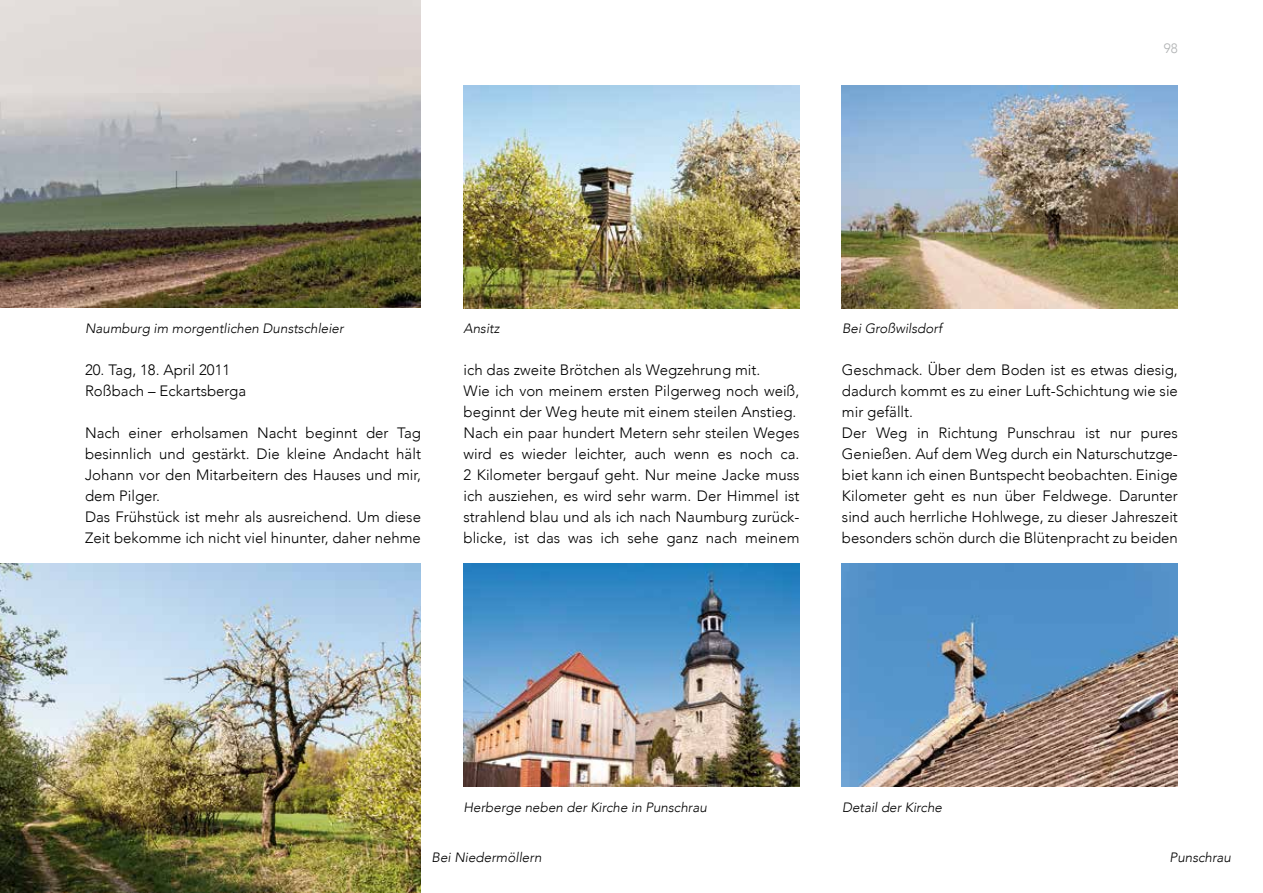
<style>
.page{position:relative;width:1263px;height:893px;background:#fff}
.page>*{position:absolute;margin:0;border:0;box-sizing:border-box;transform-origin:0 0}
.t1{font:300 15px/21px "Avenir";color:#000}
.t2{font:italic 300 13.5px "Avenir";color:#000}
.t3{font:300 13.5px "Avenir";color:#b1b3b4}
</style>
<div class="page">
<img style="left:0;top:0;width:421px;height:308px">
<img style="left:0;top:564px;width:421px;height:329px">
<img style="left:463px;top:85px;width:336px;height:223px">
<img style="left:463px;top:564px;width:336px;height:223px">
<img style="left:842px;top:85px;width:336px;height:223px">
<img style="left:842px;top:564px;width:336px;height:223px">
<p class="t3" style="left:1164px;top:40px;width:16px">98</p>
<p class="t2" style="left:85px;top:321px;width:260px">Naumburg im morgentlichen Dunstschleier</p>
<p class="t1" style="left:85px;top:359px;width:163px">20. Tag, 18. April 2011<br>Roßbach – Eckartsberga</p>
<p class="t1" style="left:85px;top:422px;width:337px">Nach einer erholsamen Nacht beginnt der Tag besinnlich und gestärkt. Die kleine Andacht hält Johann vor den Mitarbeitern des Hauses und mir, dem Pilger.<br>Das Frühstück ist mehr als ausreichend. Um diese Zeit bekomme ich nicht viel hinunter, daher nehme</p>
<p class="t2" style="left:463px;top:321px;width:37px">Ansitz</p>
<p class="t2" style="left:842px;top:321px;width:102px">Bei Großwilsdorf</p>
<p class="t1" style="left:463px;top:359px;width:337px">ich das zweite Brötchen als Wegzehrung mit.<br>Wie ich von meinem ersten Pilgerweg noch weiß, beginnt der Weg heute mit einem steilen Anstieg.<br>Nach ein paar hundert Metern sehr steilen Weges wird es wieder leichter, auch wenn es noch ca.<br>2 Kilometer bergauf geht. Nur meine Jacke muss ich ausziehen, es wird sehr warm. Der Himmel ist strahlend blau und als ich nach Naumburg zurück&shy;blicke, ist das was ich sehe ganz nach meinem</p>
<p class="t1" style="left:842px;top:359px;width:337px">Geschmack. Über dem Boden ist es etwas diesig, dadurch kommt es zu einer Luft-Schichtung wie sie mir gefällt.<br>Der Weg in Richtung Punschrau ist nur pures Genießen. Auf dem Weg durch ein Naturschutzge&shy;biet kann ich einen Buntspecht beobachten. Einige Kilometer geht es nun über Feldwege. Darunter sind auch herrliche Hohlwege, zu dieser Jahreszeit besonders schön durch die Blütenpracht zu beiden</p>
<p class="t2" style="left:463px;top:799px;width:245px">Herberge neben der Kirche in Punschrau</p>
<p class="t2" style="left:432px;top:849px;width:112px">Bei Niedermöllern</p>
<p class="t2" style="left:842px;top:799px;width:102px">Detail der Kirche</p>
<p class="t2" style="left:1169px;top:849px;width:63px">Punschrau</p>
</div>
